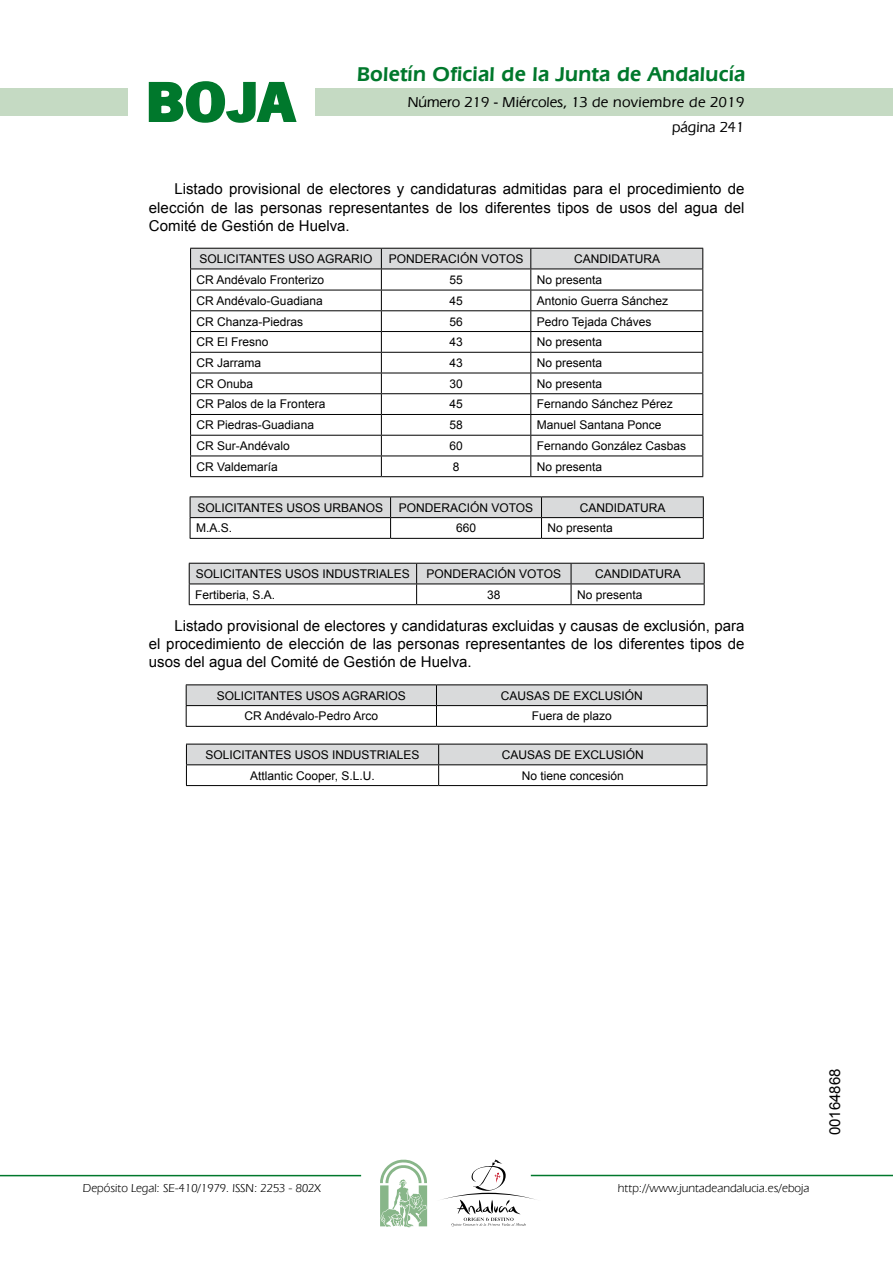
<style>
.page{position:relative;width:893px;height:1263px;background:#fff}
.page>*{position:absolute;margin:0;border:0;box-sizing:border-box;transform-origin:0 0}
.t1{font:700 57.75px "News Got T";color:#00782c;scale:1.14 1}
.t2{font:600 21px "Eras IT Cby BT";letter-spacing:.01em;color:#00782c}
.t3{font:15px/18.6px "Arial";color:#000;text-align:justify}
.t4{font:500 15px/24.5px "Eras IT Cby BT";color:#000;text-align:right}
.t5{font:12px "Arial";color:#000}
.t6{font:12px "Eras IT Cby BT";color:#000}
</style>
<div class="page">
<div style="left:315px;top:88px;width:577px;height:28px;background:#c5dac3"></div>
<div style="left:0;top:88px;width:128px;height:28px;background:#c5dac3"></div>
<hr style="left:0;top:1175px;width:361px;height:1px;background:#00782c">
<hr style="left:531px;top:1175px;width:361px;height:1px;background:#00782c">
<svg style="left:148px;top:81px;width:149px;height:42px"></svg>
<svg style="left:380px;top:1159px;width:47px;height:68px"></svg>
<svg style="left:442px;top:1159px;width:100px;height:67px"></svg>
<hr style="left:190px;top:476px;width:191px;height:1px;background:#000">
<hr style="left:381px;top:476px;width:150px;height:1px;background:#000">
<hr style="left:531px;top:476px;width:172px;height:1px;background:#000">
<svg style="left:190px;top:248px;width:513px;height:228px"></svg>
<hr style="left:190px;top:269px;width:191px;height:1px;background:#000">
<hr style="left:381px;top:269px;width:150px;height:1px;background:#000">
<hr style="left:531px;top:269px;width:172px;height:1px;background:#000">
<svg style="left:190px;top:497px;width:514px;height:41px"></svg>
<hr style="left:190px;top:538px;width:200px;height:1px;background:#000">
<hr style="left:390px;top:538px;width:151px;height:1px;background:#000">
<hr style="left:541px;top:538px;width:162px;height:1px;background:#000">
<svg style="left:189px;top:563px;width:515px;height:41px"></svg>
<hr style="left:189px;top:604px;width:227px;height:1px;background:#000">
<hr style="left:416px;top:604px;width:155px;height:1px;background:#000">
<hr style="left:571px;top:604px;width:133px;height:1px;background:#000">
<svg style="left:186px;top:685px;width:521px;height:41px"></svg>
<hr style="left:186px;top:726px;width:250px;height:1px;background:#000">
<hr style="left:436px;top:726px;width:271px;height:1px;background:#000">
<svg style="left:186px;top:744px;width:521px;height:41px"></svg>
<hr style="left:186px;top:785px;width:252px;height:1px;background:#000">
<hr style="left:438px;top:785px;width:269px;height:1px;background:#000">
<h1 class="t1" style="left:145px;top:68px;width:133px">BOJA</h1>
<h2 class="t2" style="left:357px;top:62px;width:390px">Boletín Oficial de la Junta de Andalucía</h2>
<p class="t4" style="left:408px;top:90px;width:338px">Número 219 - Miércoles, 13 de noviembre de 2019 página 241</p>
<p class="t3" style="left:149px;top:180px;width:597px;text-indent:26px">Listado provisional de electores y candidaturas admitidas para el procedimiento de elección de las personas representantes de los diferentes tipos de usos del agua del Comité de Gestión de Huelva.</p>
<p class="t5" style="left:199px;top:251px;width:175px">SOLICITANTES USO AGRARIO</p>
<p class="t5" style="left:389px;top:251px;width:136px">PONDERACIÓN VOTOS</p>
<p class="t5" style="left:574px;top:251px;width:87px">CANDIDATURA</p>
<p class="t5" style="left:196px;top:272px;width:129px">CR Andévalo Fronterizo</p>
<p class="t5" style="left:449px;top:272px;width:15px">55</p>
<p class="t5" style="left:537px;top:272px;width:67px">No presenta</p>
<p class="t5" style="left:196px;top:293px;width:128px">CR Andévalo-Guadiana</p>
<p class="t5" style="left:449px;top:293px;width:15px">45</p>
<p class="t5" style="left:537px;top:293px;width:133px">Antonio Guerra Sánchez</p>
<p class="t5" style="left:196px;top:313px;width:108px">CR Chanza-Piedras</p>
<p class="t5" style="left:449px;top:313px;width:15px">56</p>
<p class="t5" style="left:537px;top:313px;width:116px">Pedro Tejada Cháves</p>
<p class="t5" style="left:196px;top:334px;width:74px">CR El Fresno</p>
<p class="t5" style="left:449px;top:334px;width:15px">43</p>
<p class="t5" style="left:537px;top:334px;width:67px">No presenta</p>
<p class="t5" style="left:196px;top:355px;width:66px">CR Jarrama</p>
<p class="t5" style="left:449px;top:355px;width:15px">43</p>
<p class="t5" style="left:537px;top:355px;width:67px">No presenta</p>
<p class="t5" style="left:196px;top:376px;width:58px">CR Onuba</p>
<p class="t5" style="left:449px;top:376px;width:15px">30</p>
<p class="t5" style="left:537px;top:376px;width:67px">No presenta</p>
<p class="t5" style="left:196px;top:396px;width:130px">CR Palos de la Frontera</p>
<p class="t5" style="left:449px;top:396px;width:15px">45</p>
<p class="t5" style="left:537px;top:396px;width:138px">Fernando Sánchez Pérez</p>
<p class="t5" style="left:196px;top:417px;width:119px">CR Piedras-Guadiana</p>
<p class="t5" style="left:449px;top:417px;width:15px">58</p>
<p class="t5" style="left:537px;top:417px;width:126px">Manuel Santana Ponce</p>
<p class="t5" style="left:196px;top:438px;width:95px">CR Sur-Andévalo</p>
<p class="t5" style="left:449px;top:438px;width:15px">60</p>
<p class="t5" style="left:537px;top:438px;width:151px">Fernando González Casbas</p>
<p class="t5" style="left:196px;top:459px;width:83px">CR Valdemaría</p>
<p class="t5" style="left:453px;top:459px;width:8px">8</p>
<p class="t5" style="left:537px;top:459px;width:67px">No presenta</p>
<p class="t5" style="left:197px;top:500px;width:187px">SOLICITANTES USOS URBANOS</p>
<p class="t5" style="left:399px;top:500px;width:136px">PONDERACIÓN VOTOS</p>
<p class="t5" style="left:580px;top:500px;width:87px">CANDIDATURA</p>
<p class="t5" style="left:196px;top:520px;width:38px">M.A.S.</p>
<p class="t5" style="left:456px;top:520px;width:22px">660</p>
<p class="t5" style="left:547px;top:520px;width:67px">No presenta</p>
<p class="t5" style="left:196px;top:566px;width:215px">SOLICITANTES USOS INDUSTRIALES</p>
<p class="t5" style="left:426px;top:566px;width:136px">PONDERACIÓN VOTOS</p>
<p class="t5" style="left:595px;top:566px;width:87px">CANDIDATURA</p>
<p class="t5" style="left:195px;top:587px;width:82px">Fertiberia, S.A.</p>
<p class="t5" style="left:487px;top:587px;width:15px">38</p>
<p class="t5" style="left:577px;top:587px;width:67px">No presenta</p>
<p class="t3" style="left:149px;top:617px;width:597px;line-height:18px;text-indent:26px">Listado provisional de electores y candidaturas excluidas y causas de exclusión, para el procedimiento de elección de las personas representantes de los diferentes tipos de usos del agua del Comité de Gestión de Huelva.</p>
<p class="t5" style="left:217px;top:688px;width:191px">SOLICITANTES USOS AGRARIOS</p>
<p class="t5" style="left:501px;top:688px;width:144px">CAUSAS DE EXCLUSIÓN</p>
<p class="t5" style="left:244px;top:708px;width:135px">CR Andévalo-Pedro Arco</p>
<p class="t5" style="left:532px;top:708px;width:82px">Fuera de plazo</p>
<p class="t5" style="left:205px;top:747px;width:215px">SOLICITANTES USOS INDUSTRIALES</p>
<p class="t5" style="left:501px;top:747px;width:144px">CAUSAS DE EXCLUSIÓN</p>
<p class="t5" style="left:250px;top:768px;width:126px">Attlantic Cooper, S.L.U.</p>
<p class="t5" style="left:521px;top:768px;width:104px">No tiene concesión</p>
<p class="t6" style="left:83px;top:1181px;width:239px">Depósito Legal: SE-410/1979. ISSN: 2253 - 802X</p>
<p class="t6" style="left:618px;top:1181px;width:193px">http://www.juntadeandalucia.es/eboja</p>
<p class="t3" style="left:825px;top:1135px;width:68px;rotate:-90deg">00164868</p>
</div>
